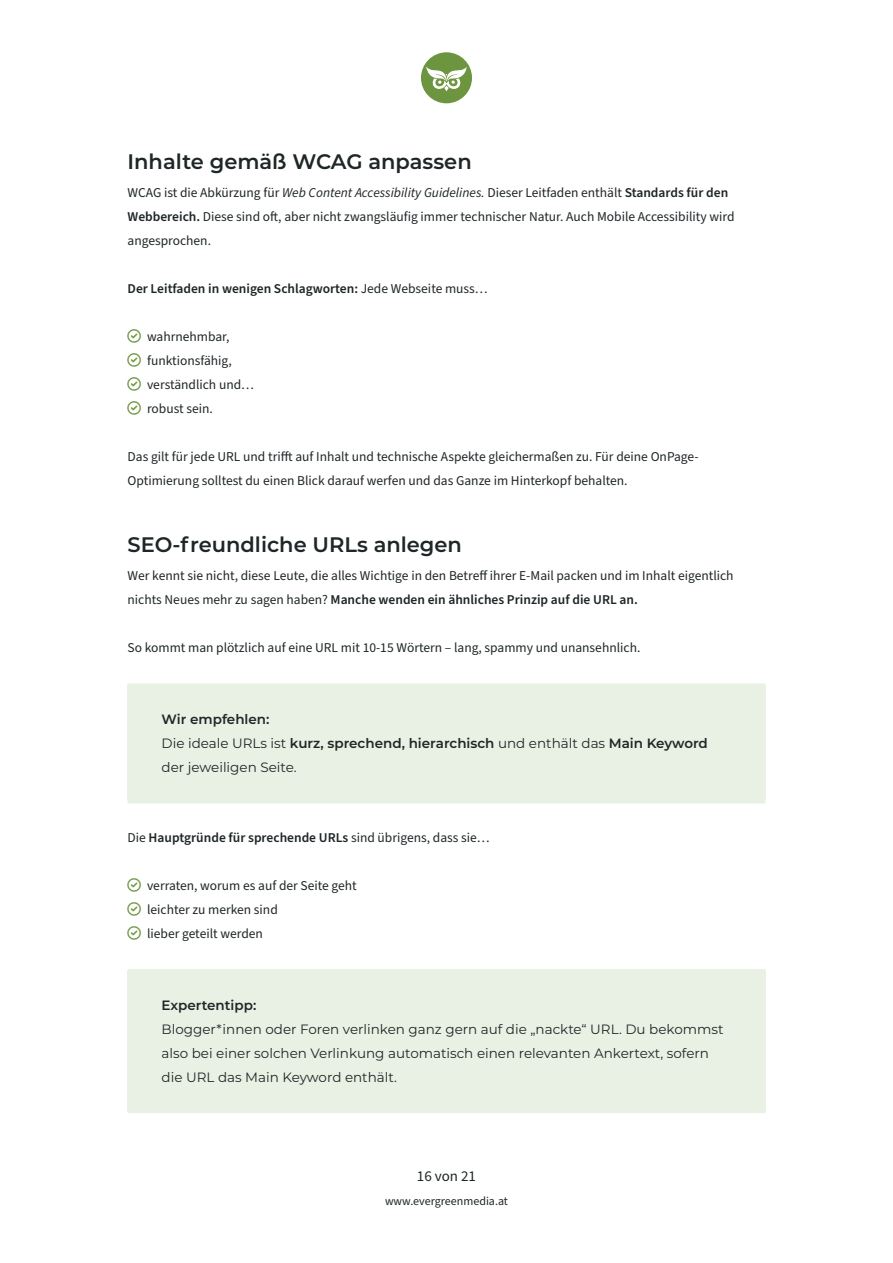
<style>
.page{position:relative;width:893px;height:1263px;background:#fff}
.page>*{position:absolute;margin:0;border:0;box-sizing:border-box;transform-origin:0 0}
.t1{font:600 21px "Montserrat";color:#1f2628}
.t2{font:15px "Source Sans Pro";color:#1f2628}
.t3{font:13.5px/24px "Source Sans Pro";color:#1f2628}
.t4{font:13.5px/24px "Montserrat";color:#1f2628}
.t5{font:600 13.5px/24px "Montserrat";color:#1f2628}
.t6{font:600 13.5px "Source Sans Pro";color:#1f2628}
.t7{font:12px "Source Sans Pro";color:#1f2628}
.s1{font-style:italic}
.s2{font-weight:600}
.s3{font-weight:400}
.s4{color:#6d943f}
</style>
<div class="page">
<div style="left:421px;top:52px;width:51px;height:51px;background:#6d943f;border-radius:50%"></div>
<svg style="left:426px;top:67px;width:41px;height:24px"></svg>
<div style="left:127px;top:685px;width:638px;height:115px;background:#e9f1e4"></div>
<div style="left:127px;top:972px;width:638px;height:140px;background:#e9f1e4"></div>
<hr style="left:128px;top:799px;width:637px;height:4px;background:#e9f1e4">
<div style="left:128px;top:683px;width:637px;height:5px;background:#e9f1e4"></div>
<div style="left:128px;top:1108px;width:637px;height:5px;background:#e9f1e4"></div>
<hr style="left:128px;top:969px;width:637px;height:4px;background:#e9f1e4">
<h1 class="t1" style="left:128px;top:147px;width:346px">Inhalte gemäß WCAG anpassen</h1>
<p class="t3" style="left:128px;top:181px;width:608px">WCAG ist die Abkürzung für <span class="s1">Web Content Accessibility Guidelines.</span> Dieser Leitfaden enthält <span class="s2">Standards für den<br>Webbereich.</span> Diese sind oft, aber nicht zwangsläufig immer technischer Natur. Auch Mobile Accessibility wird angesprochen.</p>
<p class="t6" style="left:128px;top:280px;width:362px">Der Leitfaden in wenigen Schlagworten: <span class="s3">Jede Webseite muss…</span></p>
<p class="t3" style="left:128px;top:325px;width:103px"><span class="s4">✓</span> wahrnehmbar,</p>
<p class="t3" style="left:128px;top:349px;width:106px"><span class="s4">✓</span> funktionsfähig,</p>
<p class="t3" style="left:128px;top:373px;width:128px"><span class="s4">✓</span> verständlich und…</p>
<p class="t3" style="left:128px;top:397px;width:87px"><span class="s4">✓</span> robust sein.</p>
<p class="t3" style="left:128px;top:445px;width:572px">Das gilt für jede URL und trifft auf Inhalt und technische Aspekte gleichermaßen zu. Für deine OnPage-<br>Optimierung solltest du einen Blick darauf werfen und das Ganze im Hinterkopf behalten.</p>
<h1 class="t1" style="left:128px;top:530px;width:336px">SEO-freundliche URLs anlegen</h1>
<p class="t3" style="left:128px;top:564px;width:608px">Wer kennt sie nicht, diese Leute, die alles Wichtige in den Betreff ihrer E-Mail packen und im Inhalt eigentlich nichts Neues mehr zu sagen haben? <span class="s2">Manche wenden ein ähnliches Prinzip auf die URL an.</span></p>
<p class="t3" style="left:128px;top:636px;width:514px">So kommt man plötzlich auf eine URL mit 10-15 Wörtern – lang, spammy und unansehnlich.</p>
<p class="t5" style="left:162px;top:707px;width:548px">Wir empfehlen:<br><span class="s3">Die ideale URLs ist</span> kurz, sprechend, hierarchisch <span class="s3">und enthält das</span> Main Keyword <span class="s3">der jeweiligen Seite.</span></p>
<p class="t6" style="left:128px;top:828px;width:364px"><span class="s3">Die</span> Hauptgründe für sprechende URLs <span class="s3">sind übrigens, dass sie…</span></p>
<p class="t3" style="left:128px;top:874px;width:231px"><span class="s4">✓</span> verraten, worum es auf der Seite geht</p>
<p class="t3" style="left:128px;top:898px;width:152px"><span class="s4">✓</span> leichter zu merken sind</p>
<p class="t3" style="left:128px;top:922px;width:137px"><span class="s4">✓</span> lieber geteilt werden</p>
<p class="t5" style="left:162px;top:992px;width:96px">Expertentipp:</p>
<p class="t4" style="left:162px;top:1017px;width:563px">Blogger*innen oder Foren verlinken ganz gern auf die „nackte“ URL. Du bekommst also bei einer solchen Verlinkung automatisch einen relevanten Ankertext, sofern die URL das Main Keyword enthält.</p>
<p class="t2" style="left:417px;top:1165px;width:61px">16 von 21</p>
<p class="t7" style="left:385px;top:1193px;width:124px">www.evergreenmedia.at</p>
</div>
